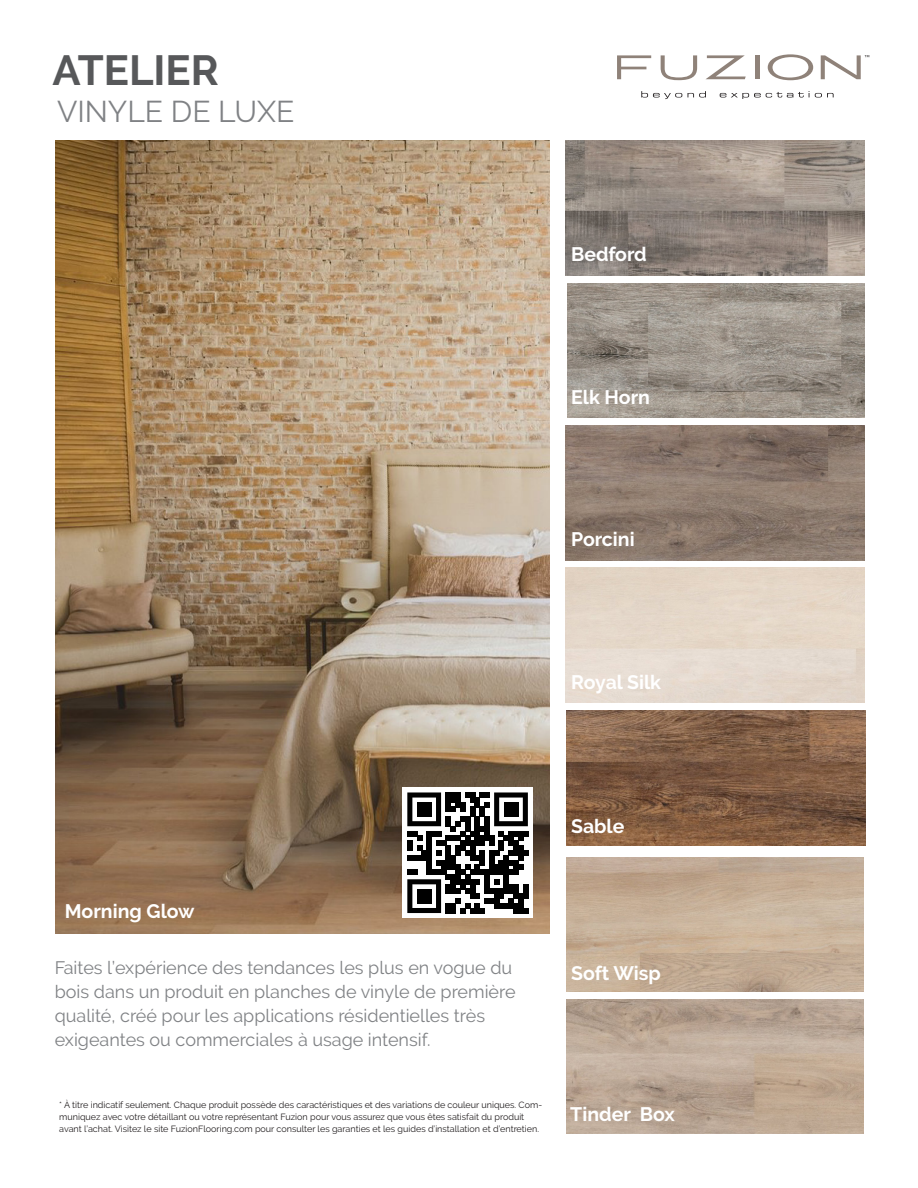
<style>
.page{position:relative;width:918px;height:1188px;background:#fff}
.page>*{position:absolute;margin:0;border:0;box-sizing:border-box;transform-origin:0 0}
.t1{font:700 42px "Raleway";color:#57585a}
.t2{font:30px "Raleway";color:#808285}
.t3{font:700 19.5px "Raleway";color:#fff}
.t4{font:18px/24px "Raleway";color:#808285}
.t5{font:9px/12px "Raleway";color:#231f20}
</style>
<div class="page">
<svg style="left:617px;top:55px;width:34px;height:24px"></svg>
<svg style="left:661px;top:55px;width:36px;height:25px"></svg>
<svg style="left:706px;top:55px;width:40px;height:24px"></svg>
<hr style="left:755px;top:55px;width:4px;height:24px;background:#8f8279">
<svg style="left:768px;top:54px;width:45px;height:26px"></svg>
<svg style="left:821px;top:55px;width:48px;height:24px"></svg>
<svg style="left:641px;top:91px;width:41px;height:8px"></svg>
<svg style="left:688px;top:91px;width:18px;height:7px"></svg>
<svg style="left:720px;top:91px;width:114px;height:8px"></svg>
<img style="left:566px;top:425px;width:299px;height:135px">
<img style="left:567px;top:283px;width:298px;height:135px">
<img style="left:56px;top:141px;width:493px;height:793px">
<img style="left:566px;top:141px;width:299px;height:134px">
<img style="left:567px;top:710px;width:299px;height:135px">
<img style="left:567px;top:857px;width:297px;height:135px">
<img style="left:567px;top:999px;width:297px;height:135px">
<div style="left:403px;top:788px;width:130px;height:130px;background:#fff"></div>
<svg style="left:407px;top:792px;width:121px;height:121px"></svg>
<div style="left:417px;top:802px;width:14px;height:15px;background:#000"></div>
<div style="left:504px;top:802px;width:14px;height:15px;background:#000"></div>
<div style="left:417px;top:889px;width:14px;height:14px;background:#000"></div>
<p class="t1" style="left:52px;top:46px;width:168px">ATELIER</p>
<h2 class="t2" style="left:57px;top:94px;width:239px">VINYLE DE LUXE</h2>
<p class="t3" style="left:571px;top:243px;width:77px">Bedford</p>
<p class="t3" style="left:571px;top:386px;width:80px">Elk Horn</p>
<p class="t3" style="left:571px;top:528px;width:65px">Porcini</p>
<p class="t3" style="left:571px;top:671px;width:92px">Royal Silk</p>
<p class="t3" style="left:65px;top:900px;width:131px">Morning Glow</p>
<p class="t4" style="left:55px;top:955px;width:462px">Faites l’expérience des tendances les plus en vogue du bois dans un produit en planches de vinyle de première qualité, créé pour les applications résidentielles très exigeantes ou commerciales à usage intensif.</p>
<p class="t5" style="left:59px;top:1099px;width:484px">* À titre indicatif seulement. Chaque produit possède des caractéristiques et des variations de couleur uniques. Com&shy;muniquez avec votre détaillant ou votre représentant Fuzion pour vous assurez que vous êtes satisfait du produit avant l’achat. Visitez le site FuzionFlooring.com pour consulter les garanties et les guides d’installation et d’entretien.</p>
<p class="t3" style="left:571px;top:815px;width:55px">Sable</p>
<p class="t3" style="left:571px;top:962px;width:91px">Soft Wisp</p>
<p class="t3" style="left:570px;top:1103px;width:106px">Tinder Box</p>
</div>
